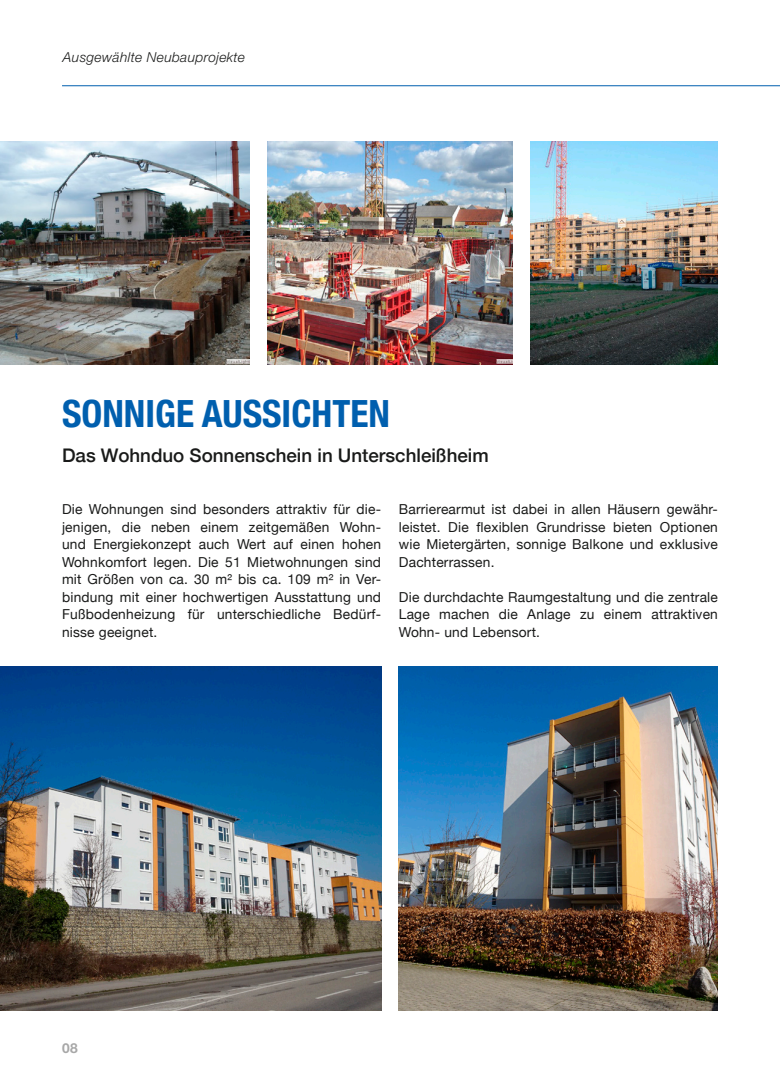
<style>
.page{position:relative;width:780px;height:1081px;background:#fff}
.page>*{position:absolute;margin:0;border:0;box-sizing:border-box;transform-origin:0 0}
.COPY{font:700 condensed 37.5px "Helvetica Neue";color:#005fae}
.COPY-2{font:500 18.75px "Helvetica Neue";color:#191a19}
.COPY-3{font:13.75px/17.5px "Helvetica Neue";letter-spacing:.015em;color:#191a19;text-align:justify}
.t1{font:italic 300 13.75px "Helvetica Neue LT Std";letter-spacing:.025em;color:#191a19}
.t2{font:700 13.75px "Helvetica Neue LT Std";color:#a8a8a8}
</style>
<div class="page">
<img style="left:0;top:142px;width:250px;height:222px">
<img style="left:267px;top:142px;width:245px;height:222px">
<img style="left:530px;top:142px;width:188px;height:222px">
<img style="left:0;top:666px;width:381px;height:344px">
<img style="left:399px;top:666px;width:319px;height:344px">
<hr style="left:62px;top:86px;width:718px;height:1px;background:#005fae">
<p class="t1" style="left:63px;top:49px;width:184px">Ausgewählte Neubauprojekte</p>
<p class="COPY" style="left:62px;top:382px;width:329px">SONNIGE AUSSICHTEN</p>
<p class="COPY-2" style="left:62px;top:440px;width:428px">Das Wohnduo Sonnenschein in Unterschleißheim</p>
<p class="COPY-3" style="left:62px;top:501px;width:320px">Die Wohnungen sind besonders attraktiv für die&shy;jenigen, die neben einem zeitgemäßen Wohn&shy;und Energiekonzept auch Wert auf einen hohen Wohnkomfort legen. Die 51 Mietwohnungen sind mit Größen von ca. 30 m² bis ca. 109 m² in Ver&shy;bindung mit einer hochwertigen Ausstattung und Fußbodenheizung für unterschiedliche Bedürf&shy;nisse geeignet.</p>
<p class="COPY-3" style="left:399px;top:501px;width:320px">Barrierearmut ist dabei in allen Häusern gewähr&shy;leistet. Die flexiblen Grundrisse bieten Optionen wie Mietergärten, sonnige Balkone und exklusive Dachterrassen.</p>
<p class="COPY-3" style="left:399px;top:589px;width:320px">Die durchdachte Raumgestaltung und die zentrale Lage machen die Anlage zu einem attraktiven Wohn- und Lebensort.</p>
<p class="t2" style="left:62px;top:1039px;width:17px">08</p>
</div>
